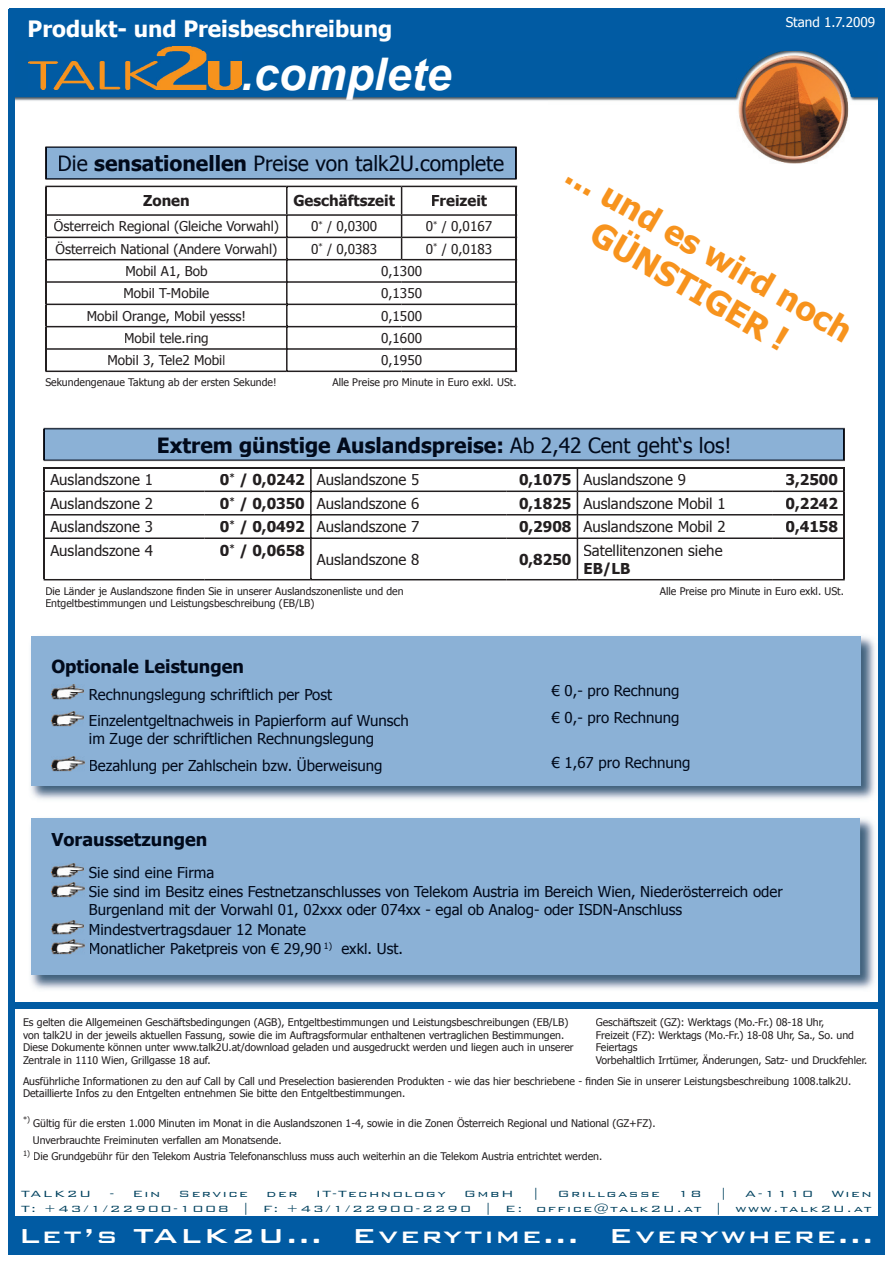
<style>
.page{position:relative;width:893px;height:1263px;background:#fff}
.page>*{position:absolute;margin:0;border:0;box-sizing:border-box;transform-origin:0 0}
.t1{font:italic 700 45px "Arial";color:#fff}
.t2{font:700 33px/39.6px "Tahoma";color:#f7931d;text-align:center}
.t3{font:500 27px "Bank Gothic BT";letter-spacing:.05em;color:#fff;scale:1.2 1}
.t4{font:700 22.5px "Tahoma";color:#fff}
.t5{font:700 21px "Tahoma";color:#010a1b}
.t6{font:21px "Tahoma";color:#010a1b}
.t7{font:700 18px "Tahoma";color:#010a1b}
.t8{font:15px/19.5px "Tahoma";color:#010a1b}
.t9{font:15px "Tahoma";color:#231f20}
.t10{font:700 15px "Tahoma";color:#231f20}
.t11{font:13.5px "Tahoma";color:#231f20}
.t12{font:13.5px "Tahoma";color:#fff}
.t13{font:300 12px/14.4px "Bank Gothic BT";letter-spacing:.1em;color:#01415e;text-align:right;scale:1.25 1}
.t14{font:10.5px/12.6px "Tahoma";color:#231f20}
.s1{font-weight:700}
.s2{font-weight:400}
</style>
<div class="page">
<img style="left:30px;top:818px;width:845px;height:172px">
<div style="left:31px;top:819px;width:829px;height:156px;background:#8bb1d6"></div>
<img style="left:30px;top:636px;width:845px;height:164px">
<div style="left:31px;top:636px;width:829px;height:149px;background:#8bb1d6"></div>
<img style="left:15px;top:51px;width:534px;height:50px">
<img style="left:549px;top:51px;width:329px;height:113px">
<div style="left:9px;top:9px;width:875px;height:42px;background:#015ba3"></div>
<div style="left:9px;top:9px;width:6px;height:1245px;background:#015ba3"></div>
<div style="left:878px;top:9px;width:6px;height:1245px;background:#015ba3"></div>
<div style="left:9px;top:1216px;width:875px;height:38px;background:#015ba3"></div>
<img style="left:29px;top:47px;width:212px;height:43px">
<svg style="left:45px;top:146px;width:472px;height:34px;background:#7a98b6"></svg>
<div style="left:59px;top:156px;width:29px;height:15px;background:#8bb1d6"></div>
<div style="left:95px;top:155px;width:151px;height:16px;background:#8bb1d6"></div>
<div style="left:247px;top:155px;width:257px;height:20px;background:#8bb1d6"></div>
<svg style="left:45px;top:186px;width:472px;height:186px"></svg>
<svg style="left:44px;top:428px;width:801px;height:33px;background:#7b9cbd"></svg>
<div style="left:159px;top:436px;width:345px;height:21px;background:#8bb1d6"></div>
<div style="left:510px;top:436px;width:219px;height:21px;background:#8bb1d6"></div>
<svg style="left:44px;top:469px;width:801px;height:111px"></svg>
<hr style="left:44px;top:467px;width:161px;height:2px;background:#231f20">
<hr style="left:205px;top:467px;width:106px;height:2px;background:#231f20">
<hr style="left:311px;top:467px;width:195px;height:2px;background:#231f20">
<hr style="left:506px;top:467px;width:71px;height:2px;background:#231f20">
<hr style="left:577px;top:467px;width:196px;height:2px;background:#231f20">
<hr style="left:773px;top:467px;width:72px;height:2px;background:#231f20">
<img style="left:51px;top:685px;width:33px;height:15px">
<img style="left:51px;top:712px;width:33px;height:14px">
<img style="left:51px;top:756px;width:33px;height:15px">
<img style="left:51px;top:863px;width:33px;height:15px">
<img style="left:51px;top:883px;width:33px;height:14px">
<img style="left:51px;top:920px;width:33px;height:15px">
<img style="left:51px;top:940px;width:33px;height:14px">
<div style="left:9px;top:1002px;width:875px;height:7px;background:#015ba3"></div>
<h3 class="t4" style="left:28px;top:13px;width:366px">Produkt- und Preisbeschreibung</h3>
<p class="t12" style="left:786px;top:13px;width:91px">Stand 1.7.2009</p>
<h1 class="t1" style="left:241px;top:43px;width:212px">.complete</h1>
<h3 class="t6" style="left:58px;top:149px;width:448px">Die <span class="s1">sensationellen</span> Preise von talk2U.complete</h3>
<h3 class="t10" style="left:143px;top:190px;width:48px">Zonen</h3>
<h3 class="t10" style="left:293px;top:190px;width:103px">Geschäftszeit</h3>
<h3 class="t10" style="left:431px;top:190px;width:58px">Freizeit</h3>
<p class="t11" style="left:54px;top:217px;width:227px">Österreich Regional (Gleiche Vorwahl)</p>
<p class="t11" style="left:311px;top:217px;width:68px">0<sup>*</sup> / 0,0300</p>
<p class="t11" style="left:426px;top:217px;width:68px">0<sup>*</sup> / 0,0167</p>
<p class="t11" style="left:56px;top:240px;width:223px">Österreich National (Andere Vorwahl)</p>
<p class="t11" style="left:311px;top:240px;width:68px">0<sup>*</sup> / 0,0383</p>
<p class="t11" style="left:426px;top:240px;width:68px">0<sup>*</sup> / 0,0183</p>
<p class="t11" style="left:125px;top:262px;width:84px">Mobil A1, Bob</p>
<p class="t11" style="left:381px;top:262px;width:42px">0,1300</p>
<p class="t11" style="left:123px;top:284px;width:87px">Mobil T-Mobile</p>
<p class="t11" style="left:381px;top:284px;width:42px">0,1350</p>
<p class="t11" style="left:87px;top:307px;width:161px">Mobil Orange, Mobil yesss!</p>
<p class="t11" style="left:381px;top:307px;width:42px">0,1500</p>
<p class="t11" style="left:124px;top:329px;width:86px">Mobil tele.ring</p>
<p class="t11" style="left:381px;top:329px;width:42px">0,1600</p>
<p class="t11" style="left:107px;top:351px;width:120px">Mobil 3, Tele2 Mobil</p>
<p class="t11" style="left:381px;top:351px;width:42px">0,1950</p>
<p class="t14" style="left:45px;top:375px;width:233px">Sekundengenaue Taktung ab der ersten Sekunde!</p>
<p class="t14" style="left:332px;top:375px;width:186px">Alle Preise pro Minute in Euro exkl. USt.</p>
<h2 class="t2" style="left:580px;top:152px;width:325px;rotate:30deg">... und es wird noch<br>GÜNSTIGER !</h2>
<h3 class="t5" style="left:157px;top:430px;width:576px">Extrem günstige Auslandspreise: <span class="s2">Ab 2,42 Cent geht‘s los!</span></h3>
<h3 class="t9" style="left:50px;top:470px;width:104px">Auslandszone 1</h3>
<h3 class="t9" style="left:220px;top:470px;width:201px"><span class="s1">0</span><sup>*</sup> <span class="s1">/ 0,0242</span> Auslandszone 5</h3>
<h3 class="t9" style="left:519px;top:470px;width:168px"><span class="s1">0,1075</span> Auslandszone 9</h3>
<h3 class="t10" style="left:786px;top:469px;width:54px">3,2500</h3>
<h3 class="t9" style="left:50px;top:493px;width:104px">Auslandszone 2</h3>
<h3 class="t9" style="left:220px;top:493px;width:201px"><span class="s1">0</span><sup>*</sup> <span class="s1">/ 0,0350</span> Auslandszone 6</h3>
<h3 class="t9" style="left:519px;top:493px;width:208px"><span class="s1">0,1825</span> Auslandszone Mobil 1</h3>
<h3 class="t10" style="left:786px;top:493px;width:54px">0,2242</h3>
<h3 class="t9" style="left:50px;top:517px;width:104px">Auslandszone 3</h3>
<h3 class="t9" style="left:220px;top:517px;width:201px"><span class="s1">0</span><sup>*</sup> <span class="s1">/ 0,0492</span> Auslandszone 7</h3>
<h3 class="t9" style="left:519px;top:517px;width:208px"><span class="s1">0,2908</span> Auslandszone Mobil 2</h3>
<h3 class="t10" style="left:786px;top:516px;width:54px">0,4158</h3>
<h3 class="t9" style="left:50px;top:540px;width:104px">Auslandszone 4</h3>
<h3 class="t10" style="left:220px;top:540px;width:87px">0<sup>*</sup> / 0,0658</h3>
<h3 class="t9" style="left:583px;top:540px;width:141px">Satellitenzonen siehe</h3>
<h3 class="t10" style="left:583px;top:558px;width:49px">EB/LB</h3>
<h3 class="t9" style="left:317px;top:549px;width:104px">Auslandszone 8</h3>
<h3 class="t10" style="left:519px;top:549px;width:54px">0,8250</h3>
<p class="t14" style="left:45px;top:584px;width:360px">Die Länder je Auslandszone finden Sie in unserer Auslandszonenliste und den<br>Entgeltbestimmungen und Leistungsbeschreibung (EB/LB)</p>
<p class="t14" style="left:660px;top:584px;width:186px">Alle Preise pro Minute in Euro exkl. USt.</p>
<h3 class="t7" style="left:51px;top:654px;width:194px">Optionale Leistungen</h3>
<h3 class="t8" style="left:89px;top:684px;width:245px">Rechnungslegung schriftlich per Post</h3>
<h3 class="t8" style="left:552px;top:680px;width:129px">€ 0,- pro Rechnung</h3>
<h3 class="t8" style="left:89px;top:711px;width:321px;line-height:18px">Einzelentgeltnachweis in Papierform auf Wunsch im Zuge der schriftlichen Rechnungslegung</h3>
<h3 class="t8" style="left:552px;top:707px;width:129px">€ 0,- pro Rechnung</h3>
<h3 class="t8" style="left:89px;top:755px;width:295px">Bezahlung per Zahlschein bzw. Überweisung</h3>
<h3 class="t8" style="left:552px;top:752px;width:140px">€ 1,67 pro Rechnung</h3>
<h3 class="t7" style="left:51px;top:827px;width:158px">Voraussetzungen</h3>
<h3 class="t8" style="left:89px;top:862px;width:695px">Sie sind eine Firma<br>Sie sind im Besitz eines Festnetzanschlusses von Telekom Austria im Bereich Wien, Niederösterreich oder</h3>
<h3 class="t8" style="left:89px;top:899px;width:595px">Burgenland mit der Vorwahl 01, 02xxx oder 074xx - egal ob Analog- oder ISDN-Anschluss<br>Mindestvertragsdauer 12 Monate<br>Monatlicher Paketpreis von € 29,90 <sup>1)</sup> exkl. Ust.</h3>
<p class="t14" style="left:23px;top:1015px;width:552px">Es gelten die Allgemeinen Geschäftsbedingungen (AGB), Entgeltbestimmungen und Leistungsbeschreibungen (EB/LB) von talk2U in der jeweils aktuellen Fassung, sowie die im Auftragsformular enthaltenen vertraglichen Bestimmungen.<br>Diese Dokumente können unter www.talk2U.at/download geladen und ausgedruckt werden und liegen auch in unserer Zentrale in 1110 Wien, Grillgasse 18 auf.</p>
<p class="t14" style="left:596px;top:1015px;width:273px">Geschäftszeit (GZ): Werktags (Mo.-Fr.) 08-18 Uhr,<br>Freizeit (FZ): Werktags (Mo.-Fr.) 18-08 Uhr, Sa., So. und Feiertags<br>Vorbehaltlich Irrtümer, Änderungen, Satz- und Druckfehler.</p>
<p class="t14" style="left:23px;top:1074px;width:830px">Ausführliche Informationen zu den auf Call by Call und Preselection basierenden Produkten - wie das hier beschriebene - finden Sie in unserer Leistungsbeschreibung 1008.talk2U.<br>Detaillierte Infos zu den Entgelten entnehmen Sie bitte den Entgeltbestimmungen.</p>
<p class="t14" style="left:33px;top:1114px;width:624px;line-height:16.8px;text-indent:-10px"><sup>*)</sup> Gültig für die ersten 1.000 Minuten im Monat in die Auslandszonen 1-4, sowie in die Zonen Österreich Regional und National (GZ+FZ).<br>Unverbrauchte Freiminuten verfallen am Monatsende.</p>
<p class="t14" style="left:23px;top:1150px;width:581px"><sup>1)</sup> Die Grundgebühr für den Telekom Austria Telefonanschluss muss auch weiterhin an die Telekom Austria entrichtet werden.</p>
<p class="t13" style="left:21px;top:1186px;width:58px">TALK2U</p>
<p class="t13" style="left:110px;top:1186px;width:42px">- Ein</p>
<p class="t13" style="left:178px;top:1186px;width:57px">Service</p>
<p class="t13" style="left:266px;top:1186px;width:27px">der</p>
<p class="t13" style="left:316px;top:1186px;width:106px">IT-Technology</p>
<p class="t13" style="left:464px;top:1186px;width:42px">GmbH</p>
<p class="t13" style="left:532px;top:1186px;width:7px">|</p>
<p class="t13" style="left:557px;top:1186px;width:83px">Grillgasse</p>
<p class="t13" style="left:678px;top:1186px;width:21px">18</p>
<p class="t13" style="left:720px;top:1186px;width:7px">|</p>
<p class="t13" style="left:745px;top:1186px;width:56px">A-1110</p>
<p class="t13" style="left:21px;top:1186px;width:682px">Wien<br>T: +43/1/22900-1008 | F: +43/1/22900-2290 | E: office@talk2U.at | www.talk2U.at</p>
<h3 class="t3" style="left:19px;top:1221px;width:714px">Let’s TALK2U... Everytime... Everywhere...</h3>
</div>
